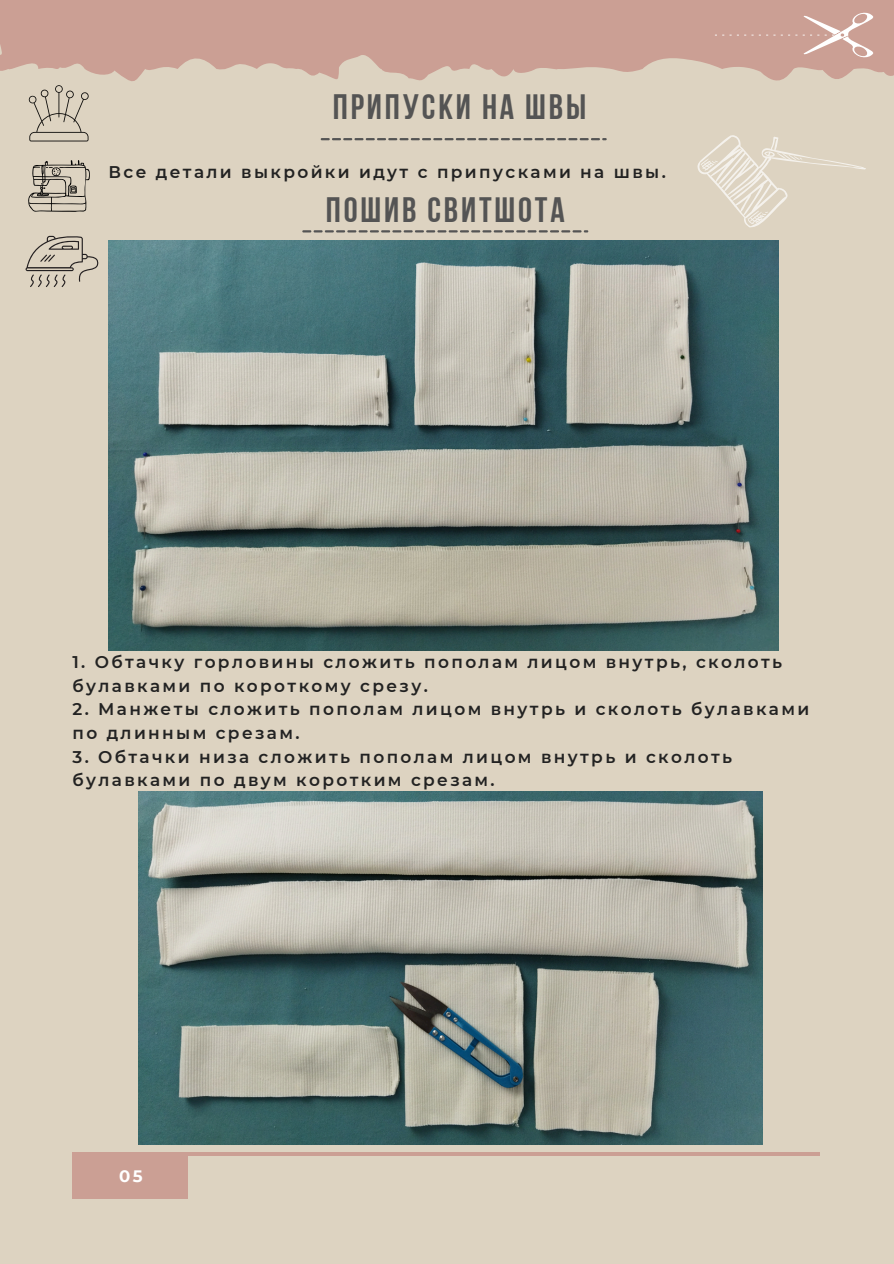
<style>
.page{position:relative;width:894px;height:1264px;background:#fff}
.page>*{position:absolute;margin:0;border:0;box-sizing:border-box;transform-origin:0 0}
.t1{font:35.25px "Bebas Neue Cyrillic";letter-spacing:.08em;color:#545454}
.t2{font:600 16.95px/23.7px "Montserrat";letter-spacing:.14em;color:#222}
.t3{font:700 16.5px "Montserrat";color:#fff}
</style>
<div class="page">
<div style="left:0;top:0;width:893px;height:1263px;background:#ddd3c1"></div>
<div style="left:72px;top:1152px;width:115px;height:46px;background:#cb9f94"></div>
<hr style="left:72px;top:1152px;width:747px;height:3px;background:#cb9f94">
<svg style="left:0;top:0;width:893px;height:81px;fill:#cb9f94"></svg>
<svg style="left:744px;top:12px;width:131px;height:46px;background:#d0a99f"></svg>
<svg style="left:722px;top:35px;width:16px;height:1px"></svg>
<svg style="left:320px;top:138px;width:286px;height:2px"></svg>
<svg style="left:28px;top:85px;width:61px;height:56px"></svg>
<svg style="left:28px;top:160px;width:62px;height:52px"></svg>
<svg style="left:26px;top:235px;width:73px;height:52px"></svg>
<svg style="left:682px;top:135px;width:183px;height:125px"></svg>
<svg style="left:302px;top:230px;width:286px;height:2px"></svg>
<img style="left:108px;top:241px;width:670px;height:409px">
<img style="left:138px;top:791px;width:624px;height:353px">
<p class="t1" style="left:333px;top:92px;width:254px">припуски на швы</p>
<p class="t2" style="left:108px;top:160px;width:558px">Все детали выкройки идут с припусками на швы.</p>
<p class="t1" style="left:326px;top:195px;width:240px">пошив свитшота</p>
<p class="t2" style="left:72px;top:650px;width:711px">1. Обтачку горловины сложить пополам лицом внутрь, сколоть булавками по короткому срезу.</p>
<h1 class="t2" style="left:72px;top:697px;width:738px">2. Манжеты сложить пополам лицом внутрь и сколоть булавками по длинным срезам.</h1>
<p class="t2" style="left:72px;top:744px;width:661px">3. Обтачки низа сложить пополам лицом внутрь и сколоть булавками по двум коротким срезам.</p>
<p class="t3" style="left:119px;top:1166px;width:25px">05</p>
</div>
